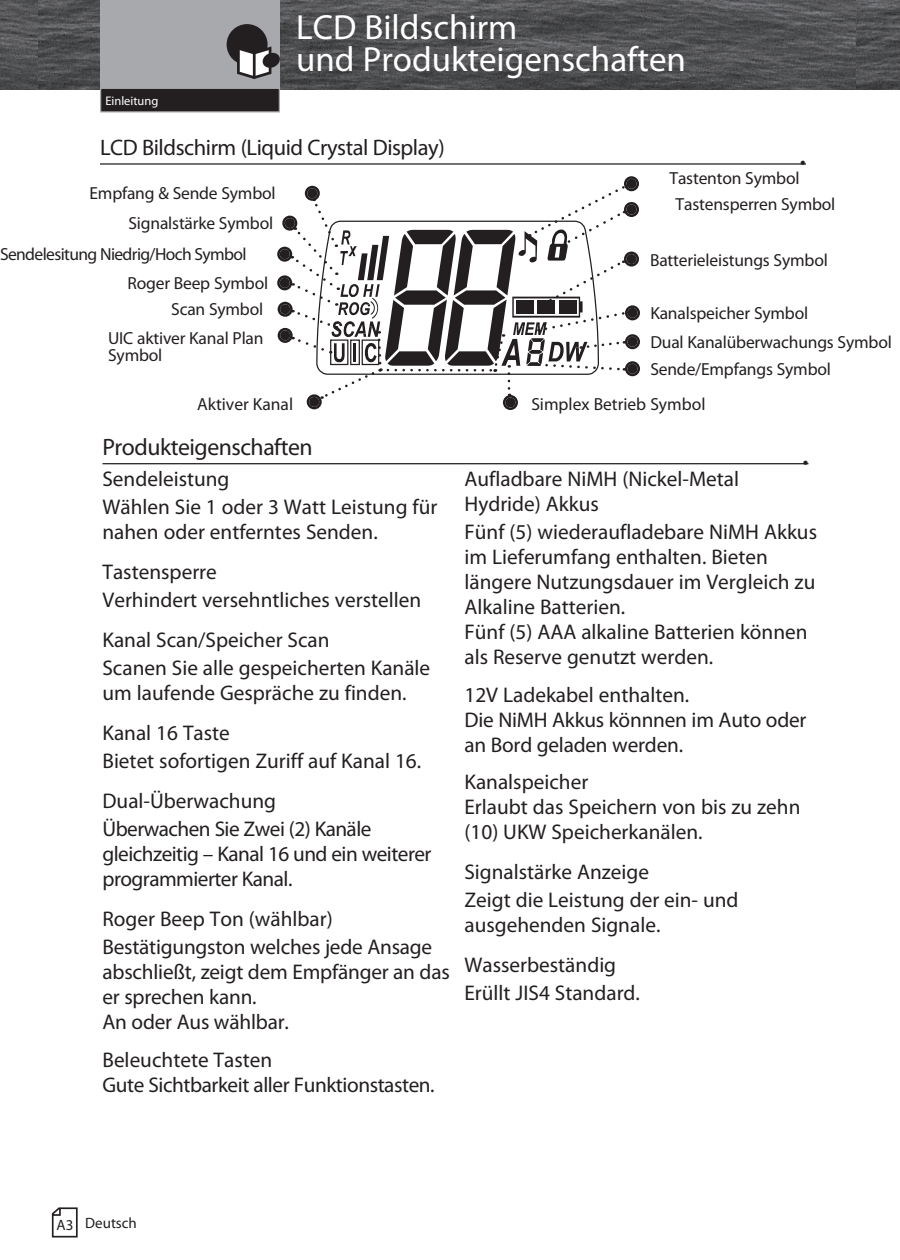
<style>
.page{position:relative;width:900px;height:1260px;background:#fff}
.page>*{position:absolute;margin:0;border:0;box-sizing:border-box;transform-origin:0 0}
.Header-TOC_1{font:35px/32.5px "Myriad Pro";color:#fff}
.Subhead_1{font:23.75px "Myriad Pro";letter-spacing:-.02em;color:#231f20}
.Subhead_1-2{font:22.5px "Myriad Pro";letter-spacing:-.02em;color:#231f20}
.Prod_Features_Body{font:21.25px/25px "Myriad Pro";color:#231f20}
.Prod_Features_Head{font:21.25px/25px "Myriad Pro";color:#231f20}
.Prod_Features_Body-2{font:21.25px/25px "Myriad Pro";letter-spacing:-.025em;color:#231f20}
.Prod_Features_Body-3{font:21.25px/25px "Myriad Pro";letter-spacing:-.02em;color:#231f20}
.Subhead_1-3{font:20px "Myriad Pro";color:#231f20}
.Diagram{font:17.5px/17.5px "Myriad Pro";letter-spacing:-.01em;color:#231f20}
.Diagram-2{font:17.5px "Myriad Pro";letter-spacing:-.035em;color:#231f20}
.body{font:15px "Myriad Pro";color:#231f20}
.t1{font:12.5px "Myriad Pro";color:#fff}
</style>
<div class="page">
<svg style="left:52px;top:1207px;width:26px;height:31px"></svg>
<img style="left:38px;top:0;width:818px;height:90px">
<div style="left:100px;top:0;width:180px;height:90px;background:#a8a9ad"></div>
<div style="left:228px;top:25px;width:38px;height:39px;background:#231f20;border-radius:50%"></div>
<div style="left:227px;top:24px;width:41px;height:41px;border:3px solid #231f20;border-radius:50%"></div>
<svg style="left:237px;top:46px;width:44px;height:33px"></svg>
<div style="left:101px;top:88px;width:178px;height:24px;background:#231f20"></div>
<div style="left:100px;top:88px;width:180px;height:24px;border:1px solid #a8a9ad"></div>
<img style="left:0;top:0;width:38px;height:90px">
<hr style="left:100px;top:163px;width:706px;height:2px;background:#231f20">
<div style="left:309px;top:397px;width:10px;height:10px;background:#231f20;border-radius:50%"></div>
<div style="left:307px;top:394px;width:15px;height:15px;border:2px solid #231f20;border-radius:50%"></div>
<div style="left:311px;top:399px;width:7px;height:6px;border:1px solid #231f20;border-radius:50%"></div>
<div style="left:628px;top:337px;width:10px;height:10px;background:#231f20;border-radius:50%"></div>
<div style="left:625px;top:334px;width:15px;height:15px;border:2px solid #231f20;border-radius:50%"></div>
<div style="left:629px;top:338px;width:7px;height:7px;border:1px solid #231f20;border-radius:50%"></div>
<svg style="left:628px;top:308px;width:10px;height:10px"></svg>
<div style="left:625px;top:305px;width:15px;height:15px;border:2px solid #231f20;border-radius:50%"></div>
<div style="left:629px;top:310px;width:7px;height:6px;border:1px solid #231f20;border-radius:50%"></div>
<svg style="left:627px;top:254px;width:10px;height:10px"></svg>
<div style="left:624px;top:252px;width:15px;height:15px;border:2px solid #231f20;border-radius:50%"></div>
<div style="left:628px;top:256px;width:7px;height:6px;border:1px solid #231f20;border-radius:50%"></div>
<div style="left:627px;top:205px;width:10px;height:10px;background:#231f20;border-radius:50%"></div>
<div style="left:624px;top:202px;width:15px;height:15px;border:2px solid #231f20;border-radius:50%"></div>
<div style="left:628px;top:206px;width:7px;height:7px;border:1px solid #231f20;border-radius:50%"></div>
<div style="left:627px;top:179px;width:10px;height:10px;background:#231f20;border-radius:50%"></div>
<div style="left:624px;top:176px;width:15px;height:15px;border:2px solid #231f20;border-radius:50%"></div>
<div style="left:628px;top:180px;width:7px;height:7px;border:1px solid #231f20;border-radius:50%"></div>
<svg style="left:280px;top:304px;width:10px;height:10px"></svg>
<div style="left:278px;top:302px;width:15px;height:15px;border:2px solid #231f20;border-radius:50%"></div>
<div style="left:282px;top:306px;width:6px;height:7px;border:1px solid #231f20;border-radius:50%"></div>
<div style="left:285px;top:218px;width:10px;height:10px;background:#231f20;border-radius:50%"></div>
<div style="left:282px;top:216px;width:15px;height:15px;border:2px solid #231f20;border-radius:50%"></div>
<div style="left:286px;top:220px;width:7px;height:6px;border:1px solid #231f20;border-radius:50%"></div>
<svg style="left:280px;top:330px;width:10px;height:10px"></svg>
<div style="left:278px;top:328px;width:15px;height:15px;border:2px solid #231f20;border-radius:50%"></div>
<div style="left:282px;top:332px;width:6px;height:7px;border:1px solid #231f20;border-radius:50%"></div>
<hr style="left:102px;top:463px;width:707px;height:1px;background:#231f20">
<svg style="left:280px;top:249px;width:10px;height:10px"></svg>
<div style="left:277px;top:247px;width:15px;height:15px;border:2px solid #231f20;border-radius:50%"></div>
<div style="left:281px;top:251px;width:7px;height:7px;border:1px solid #231f20;border-radius:50%"></div>
<div style="left:505px;top:398px;width:10px;height:10px;background:#231f20;border-radius:50%"></div>
<div style="left:503px;top:395px;width:15px;height:15px;border:2px solid #231f20;border-radius:50%"></div>
<div style="left:507px;top:399px;width:7px;height:7px;border:1px solid #231f20;border-radius:50%"></div>
<svg style="left:280px;top:278px;width:10px;height:10px"></svg>
<div style="left:277px;top:275px;width:15px;height:15px;border:2px solid #231f20;border-radius:50%"></div>
<div style="left:281px;top:280px;width:7px;height:6px;border:1px solid #231f20;border-radius:50%"></div>
<div style="left:628px;top:364px;width:10px;height:10px;background:#231f20;border-radius:50%"></div>
<div style="left:625px;top:361px;width:15px;height:15px;border:2px solid #231f20;border-radius:50%"></div>
<div style="left:629px;top:365px;width:7px;height:7px;border:1px solid #231f20;border-radius:50%"></div>
<svg style="left:292px;top:184px;width:337px;height:215px"></svg>
<img style="left:856px;top:0;width:44px;height:90px">
<p class="Header-TOC_1" style="left:296px;top:10px;width:391px">LCD Bildschirm<br>und Produkteigenschaften</p>
<p class="t1" style="left:105px;top:94px;width:55px">Einleitung</p>
<p class="Subhead_1-2" style="left:100px;top:134px;width:346px">LCD Bildschirm (Liquid Crystal Display)</p>
<p class="Subhead_1-3" style="left:800px;top:149px;width:7px">•</p>
<p class="Diagram" style="left:89px;top:184px;width:188px">Empfang &amp; Sende Symbol</p>
<p class="Diagram" style="left:129px;top:214px;width:146px">Signalstärke Symbol</p>
<p class="Diagram-2" style="left:0;top:243px;width:248px">Sendelesitung Niedrig/Hoch Symbol</p>
<p class="Diagram" style="left:128px;top:274px;width:142px">Roger Beep Symbol</p>
<p class="Diagram" style="left:171px;top:300px;width:94px">Scan Symbol</p>
<p class="Diagram" style="left:670px;top:169px;width:132px">Tastenton Symbol</p>
<p class="Diagram" style="left:676px;top:195px;width:161px">Tastensperren Symbol</p>
<p class="Diagram" style="left:650px;top:251px;width:179px">Batterieleistungs Symbol</p>
<p class="Diagram" style="left:650px;top:304px;width:159px">Kanalspeicher Symbol</p>
<p class="Diagram" style="left:108px;top:329px;width:157px">UIC aktiver Kanal Plan<br>Symbol</p>
<p class="Diagram" style="left:650px;top:333px;width:243px">Dual Kanalüberwachungs Symbol</p>
<p class="Diagram" style="left:650px;top:360px;width:182px">Sende/Empfangs Symbol</p>
<p class="Diagram" style="left:197px;top:395px;width:97px">Aktiver Kanal</p>
<p class="Subhead_1" style="left:102px;top:432px;width:212px">Produkteigenschaften</p>
<p class="Prod_Features_Head" style="left:102px;top:466px;width:129px">Sendeleistung</p>
<p class="Prod_Features_Body" style="left:102px;top:494px;width:336px">Wählen Sie 1 oder 3 Watt Leistung für nahen oder entferntes Senden.</p>
<p class="Prod_Features_Head" style="left:102px;top:559px;width:116px">Tastensperre</p>
<p class="Prod_Features_Body" style="left:102px;top:587px;width:320px">Verhindert versehntliches verstellen</p>
<p class="Prod_Features_Head" style="left:102px;top:627px;width:229px">Kanal Scan/Speicher Scan</p>
<p class="Prod_Features_Body" style="left:102px;top:655px;width:329px">Scanen Sie alle gespeicherten Kanäle um laufende Gespräche zu finden.</p>
<p class="Prod_Features_Head" style="left:102px;top:720px;width:129px">Kanal 16 Taste</p>
<p class="Prod_Features_Body" style="left:102px;top:748px;width:320px">Bietet sofortigen Zuriff auf Kanal 16.</p>
<p class="Prod_Features_Head" style="left:102px;top:788px;width:175px">Dual-Überwachung</p>
<p class="Prod_Features_Body-2" style="left:102px;top:816px;width:331px">Überwachen Sie Zwei (2) Kanäle gleichzeitig – Kanal 16 und ein weiterer programmierter Kanal.</p>
<p class="Prod_Features_Head" style="left:102px;top:906px;width:232px">Roger Beep Ton (wählbar)</p>
<p class="Prod_Features_Body" style="left:102px;top:934px;width:349px">Bestätigungston welches jede Ansage abschließt, zeigt dem Empfänger an das er sprechen kann.<br>An oder Aus wählbar.</p>
<p class="Prod_Features_Body-3" style="left:102px;top:1047px;width:334px">Beleuchtete Tasten<br>Gute Sichtbarkeit aller Funktionstasten.</p>
<p class="Diagram" style="left:531px;top:395px;width:176px">Simplex Betrieb Symbol</p>
<p class="Subhead_1-3" style="left:803px;top:449px;width:7px">•</p>
<p class="Prod_Features_Head" style="left:465px;top:466px;width:276px">Aufladbare NiMH (Nickel-Metal<br>Hydride) Akkus</p>
<p class="Prod_Features_Body" style="left:465px;top:519px;width:354px">Fünf (5) wiederaufladebare NiMH Akkus im Lieferumfang enthalten. Bieten längere Nutzungsdauer im Vergleich zu Alkaline Batterien.<br>Fünf (5) AAA alkaline Batterien können als Reserve genutzt werden.</p>
<p class="Prod_Features_Body" style="left:465px;top:682px;width:344px">12V Ladekabel enthalten.<br>Die NiMH Akkus könnnen im Auto oder an Bord geladen werden.</p>
<p class="Prod_Features_Body" style="left:465px;top:770px;width:338px">Kanalspeicher<br>Erlaubt das Speichern von bis zu zehn (10) UKW Speicherkanälen.</p>
<p class="Prod_Features_Head" style="left:465px;top:859px;width:186px">Signalstärke Anzeige</p>
<p class="Prod_Features_Body" style="left:465px;top:888px;width:276px">Zeigt die Leistung der ein- und ausgehenden Signale.</p>
<p class="Prod_Features_Head" style="left:465px;top:952px;width:153px">Wasserbeständig</p>
<p class="Prod_Features_Body" style="left:465px;top:981px;width:177px">Erüllt JIS4 Standard.</p>
<p class="body" style="left:57px;top:1215px;width:18px">A3</p>
<p class="body" style="left:85px;top:1214px;width:53px">Deutsch</p>
</div>
